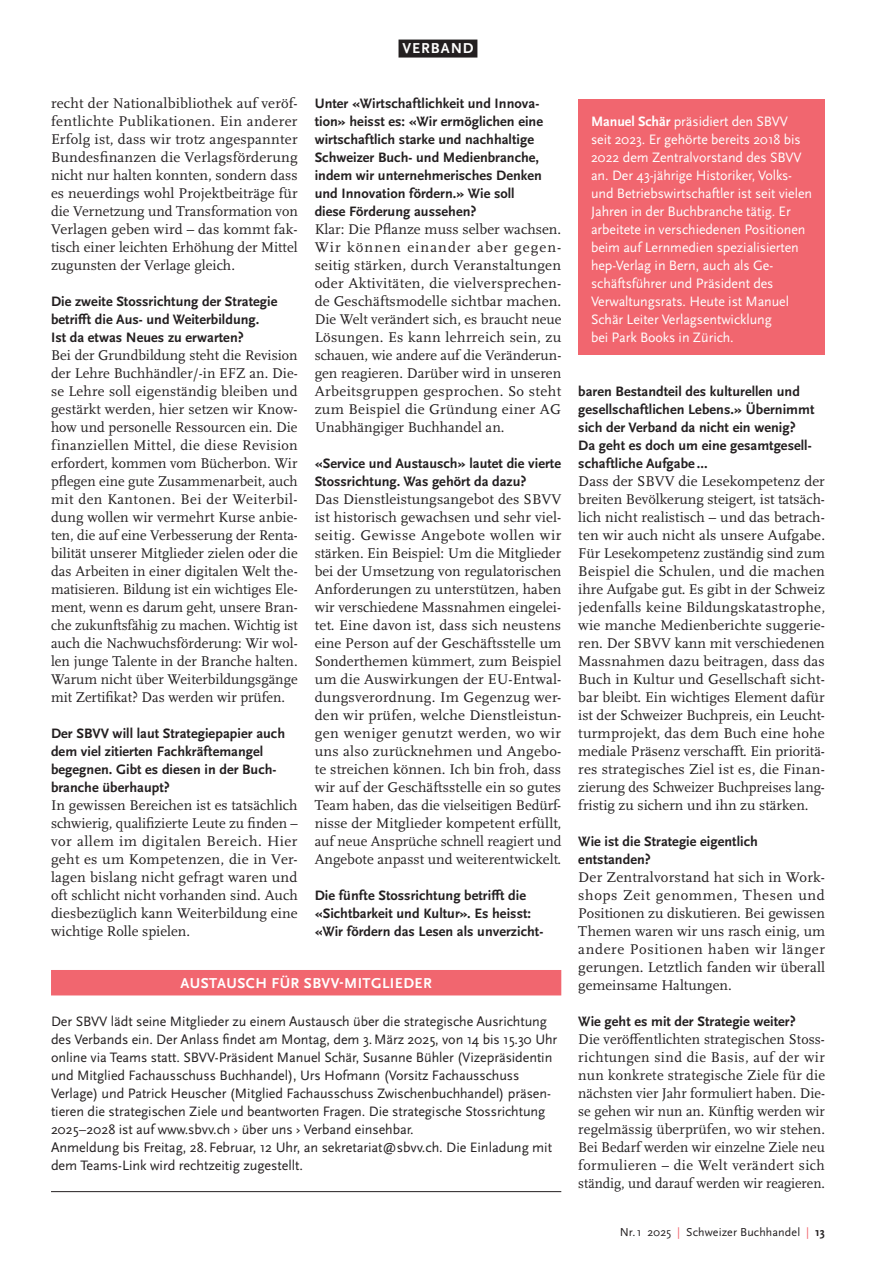
<style>
.page{position:relative;width:893px;height:1263px;background:#fff}
.page>*{position:absolute;margin:0;border:0;box-sizing:border-box;transform-origin:0 0}
.t1{font:700 15px "Scala Sans OT";letter-spacing:.03em;color:#fff}
.t2{font:700 15px "Scala Sans OT";letter-spacing:.065em;color:#fff}
.t3{font:14.7px/18px "Scala OT";color:#231f20;text-align:justify}
.t4{font:700 14.25px/18px "Scala Sans OT";letter-spacing:.005em;color:#231f20}
.t5{font:14.25px/18px "Scala Sans OT";letter-spacing:-.005em;color:#231f20}
.t6{font:14.25px/18px "Scala Sans OT";letter-spacing:-.005em;color:#fff}
.t7{font:12px "Scala Sans OT";letter-spacing:.01em;color:#231f20}
.s1{font-weight:700}
.s2{color:#f1666f}
</style>
<div class="page">
<div style="left:398px;top:40px;width:79px;height:18px;background:#231f20"></div>
<div style="left:578px;top:99px;width:247px;height:256px;background:#f1666f"></div>
<div style="left:51px;top:970px;width:510px;height:25px;background:#f1666f"></div>
<hr style="left:51px;top:1191px;width:510px;height:1px;background:#231f20">
<p class="t2" style="left:402px;top:40px;width:73px">VERBAND</p>
<p class="t3" style="left:51px;top:95px;width:248px">recht der Nationalbibliothek auf veröf&shy;fentlichte Publikationen. Ein anderer Erfolg ist, dass wir trotz angespannter Bundesfinanzen die Verlagsförderung nicht nur halten konnten, sondern dass es neuerdings wohl Projektbeiträge für die Vernetzung und Transformation von Verlagen geben wird – das kommt fak&shy;tisch einer leichten Erhöhung der Mittel zugunsten der Verlage gleich.</p>
<p class="t4" style="left:51px;top:293px;width:228px">Die zweite Stossrichtung der Strategie betrifft die Aus- und Weiterbildung.<br>Ist da etwas Neues zu erwarten?</p>
<p class="t3" style="left:51px;top:347px;width:248px">Bei der Grundbildung steht die Revision der Lehre Buchhändler/-in EFZ an. Die&shy;se Lehre soll eigenständig bleiben und gestärkt werden, hier setzen wir Know&shy;how und personelle Ressourcen ein. Die finanziellen Mittel, die diese Revision erfordert, kommen vom Bücherbon. Wir pflegen eine gute Zusammenarbeit, auch mit den Kantonen. Bei der Weiterbil&shy;dung wollen wir vermehrt Kurse anbie&shy;ten, die auf eine Verbesserung der Renta&shy;bilität unserer Mitglieder zielen oder die das Arbeiten in einer digitalen Welt the&shy;matisieren. Bildung ist ein wichtiges Ele&shy;ment, wenn es darum geht, unsere Bran&shy;che zukunftsfähig zu machen. Wichtig ist auch die Nachwuchsförderung: Wir wol&shy;len junge Talente in der Branche halten.<br>Warum nicht über Weiterbildungsgänge mit Zertifikat? Das werden wir prüfen.</p>
<p class="t4" style="left:51px;top:725px;width:236px">Der SBVV will laut Strategiepapier auch dem viel zitierten Fachkräftemangel begegnen. Gibt es diesen in der Buch&shy;branche überhaupt?</p>
<p class="t3" style="left:51px;top:797px;width:248px">In gewissen Bereichen ist es tatsächlich schwierig, qualifizierte Leute zu finden – vor allem im digitalen Bereich. Hier geht es um Kompetenzen, die in Ver&shy;lagen bislang nicht gefragt waren und oft schlicht nicht vorhanden sind. Auch diesbezüglich kann Weiterbildung eine wichtige Rolle spielen.</p>
<p class="t4" style="left:315px;top:95px;width:230px">Unter «Wirtschaftlichkeit und Innova&shy;tion» heisst es: «Wir ermöglichen eine wirtschaftlich starke und nachhaltige Schweizer Buch- und Medienbranche, indem wir unternehmerisches Denken und Innovation fördern.» Wie soll diese Förderung aussehen?</p>
<p class="t3" style="left:315px;top:221px;width:248px">Klar: Die Pflanze muss selber wachsen.<br>Wir können einander aber gegen&shy;seitig stärken, durch Veranstaltungen oder Aktivitäten, die vielversprechen&shy;de Geschäftsmodelle sichtbar machen.<br>Die Welt verändert sich, es braucht neue Lösungen. Es kann lehrreich sein, zu schauen, wie andere auf die Veränderun&shy;gen reagieren. Darüber wird in unseren Arbeitsgruppen gesprochen. So steht zum Beispiel die Gründung einer AG Unabhängiger Buchhandel an.</p>
<p class="t4" style="left:315px;top:455px;width:248px">«Service und Austausch» lautet die vierte<br>Stossrichtung. Was gehört da dazu?</p>
<p class="t3" style="left:315px;top:491px;width:248px">Das Dienstleistungsangebot des SBVV ist historisch gewachsen und sehr viel&shy;seitig. Gewisse Angebote wollen wir stärken. Ein Beispiel: Um die Mitglieder bei der Umsetzung von regulatorischen Anforderungen zu unterstützen, haben wir verschiedene Massnahmen eingelei&shy;tet. Eine davon ist, dass sich neustens eine Person auf der Geschäftsstelle um Sonderthemen kümmert, zum Beispiel um die Auswirkungen der EU-Entwal&shy;dungsverordnung. Im Gegenzug wer&shy;den wir prüfen, welche Dienstleistun&shy;gen weniger genutzt werden, wo wir uns also zurücknehmen und Angebo&shy;te streichen können. Ich bin froh, dass wir auf der Geschäftsstelle ein so gutes Team haben, das die vielseitigen Bedürf&shy;nisse der Mitglieder kompetent erfüllt, auf neue Ansprüche schnell reagiert und Angebote anpasst und weiterentwickelt.</p>
<p class="t4" style="left:315px;top:887px;width:229px">Die fünfte Stossrichtung betrifft die «Sichtbarkeit und Kultur». Es heisst: «Wir fördern das Lesen als unverzicht-</p>
<p class="t1" style="left:180px;top:975px;width:253px">AUSTAUSCH FÜR SBVV-MITGLIEDER</p>
<p class="t5" style="left:51px;top:1013px;width:508px">Der SBVV lädt seine Mitglieder zu einem Austausch über die strategische Ausrichtung des Verbands ein. Der Anlass findet am Montag, dem 3.März 2025, von 14 bis 15.30 Uhr online via Teams statt. SBVV-Präsident Manuel Schär, Susanne Bühler (Vizepräsidentin und Mitglied Fachausschuss Buchhandel), Urs Hofmann (Vorsitz Fachausschuss Verlage) und Patrick Heuscher (Mitglied Fachausschuss Zwischenbuchhandel) präsen&shy;tieren die strategischen Ziele und beantworten Fragen. Die strategische Stossrichtung 2025–2028 ist auf www.sbvv.ch › über uns › Verband einsehbar.<br>Anmeldung bis Freitag, 28.Februar, 12 Uhr, an sekretariat@sbvv.ch. Die Einladung mit dem Teams-Link wird rechtzeitig zugestellt.</p>
<p class="t6" style="left:591px;top:113px;width:223px"><span class="s1">Manuel Schär</span> präsidiert den SBVV<br>seit 2023. Er gehörte bereits 2018 bis 2022 dem Zentralvorstand des SBVV an. Der 43-jährige Historiker, Volks&shy;und Betriebswirtschaftler ist seit vielen Jahren in der Buchbranche tätig. Er arbeitete in verschiedenen Positionen beim auf Lernmedien spezialisierten hep-Verlag in Bern, auch als Ge&shy;schäftsführer und Präsident des Verwaltungsrats. Heute ist Manuel Schär Leiter Verlagsentwicklung<br>bei Park Books in Zürich.</p>
<p class="t4" style="left:578px;top:383px;width:238px">baren Bestandteil des kulturellen und gesellschaftlichen Lebens.» Übernimmt sich der Verband da nicht ein wenig?<br>Da geht es doch um eine gesamtgesell&shy;schaftliche Aufgabe ...</p>
<p class="t3" style="left:578px;top:473px;width:248px">Dass der SBVV die Lesekompetenz der breiten Bevölkerung steigert, ist tatsäch&shy;lich nicht realistisch – und das betrach&shy;ten wir auch nicht als unsere Aufgabe.<br>Für Lesekompetenz zuständig sind zum Beispiel die Schulen, und die machen ihre Aufgabe gut. Es gibt in der Schweiz jedenfalls keine Bildungskatastrophe, wie manche Medienberichte suggerie&shy;ren. Der SBVV kann mit verschiedenen Massnahmen dazu beitragen, dass das Buch in Kultur und Gesellschaft sicht&shy;bar bleibt. Ein wichtiges Element dafür ist der Schweizer Buchpreis, ein Leucht&shy;turmprojekt, das dem Buch eine hohe mediale Präsenz verschafft. Ein prioritä&shy;res strategisches Ziel ist es, die Finan&shy;zierung des Schweizer Buchpreises lang&shy;fristig zu sichern und ihn zu stärken.</p>
<p class="t4" style="left:578px;top:833px;width:181px">Wie ist die Strategie eigentlich entstanden?</p>
<p class="t3" style="left:578px;top:869px;width:248px">Der Zentralvorstand hat sich in Work&shy;shops Zeit genommen, Thesen und Positionen zu diskutieren. Bei gewissen Themen waren wir uns rasch einig, um andere Positionen haben wir länger gerungen. Letztlich fanden wir überall gemeinsame Haltungen.</p>
<p class="t4" style="left:578px;top:1013px;width:219px">Wie geht es mit der Strategie weiter?</p>
<p class="t3" style="left:578px;top:1031px;width:248px">Die veröffentlichten strategischen Stoss&shy;richtungen sind die Basis, auf der wir nun konkrete strategische Ziele für die nächsten vier Jahr formuliert haben. Die&shy;se gehen wir nun an. Künftig werden wir regelmässig überprüfen, wo wir stehen.<br>Bei Bedarf werden wir einzelne Ziele neu formulieren – die Welt verändert sich ständig, und darauf werden wir reagieren.</p>
<p class="t7" style="left:620px;top:1226px;width:207px">Nr.1 2025 <span class="s2">|</span> Schweizer Buchhandel <span class="s2">|</span> <span class="s1">13</span></p>
</div>
